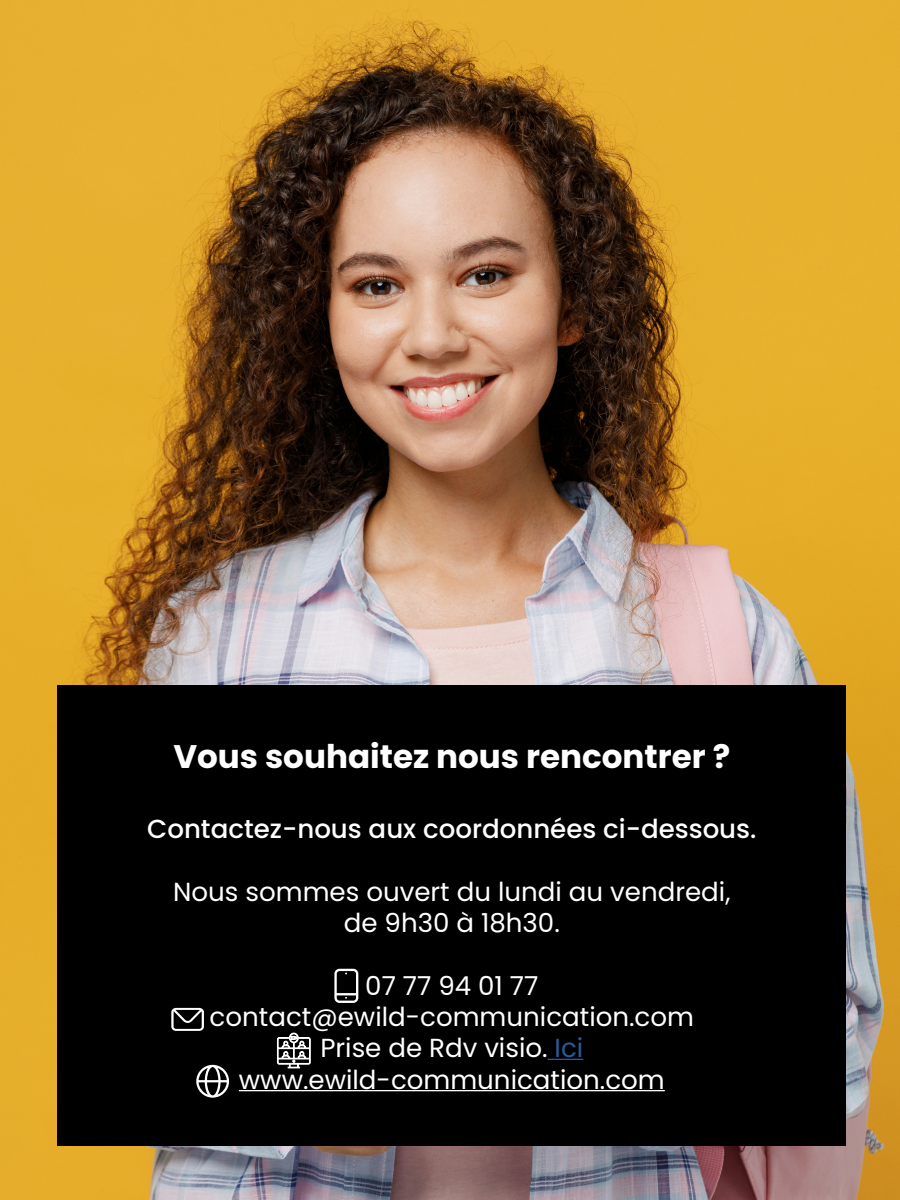
<style>
.page{position:relative;width:900px;height:1200px;background:#fff}
.page>*{position:absolute;margin:0;border:0;box-sizing:border-box;transform-origin:0 0}
.t1{font:700 32.55px "Poppins";color:#fff}
.t2{font:26.1px/31.3px "Poppins";color:#fff;text-align:center}
.t3{font:500 26.1px "Poppins";color:#fff}
.s1{color:#275b9b}
</style>
<div class="page">
<img style="left:0;top:0;width:900px;height:1199px">
<div style="left:58px;top:685px;width:788px;height:461px;background:#000"></div>
<hr style="left:548px;top:1059px;width:35px;height:1px;background:#275b9b">
<hr style="left:239px;top:1090px;width:426px;height:1px;background:#fff">
<svg style="left:171px;top:1008px;width:33px;height:23px"></svg>
<svg style="left:334px;top:969px;width:24px;height:34px"></svg>
<svg style="left:196px;top:1065px;width:33px;height:33px"></svg>
<svg style="left:277px;top:1032px;width:34px;height:36px"></svg>
<p class="t1" style="left:173px;top:737px;width:558px">Vous souhaitez nous rencontrer ?</p>
<p class="t3" style="left:147px;top:814px;width:611px">Contactez-nous aux coordonnées ci-dessous.</p>
<p class="t2" style="left:173px;top:876px;width:559px">Nous sommes ouvert du lundi au vendredi,</p>
<p class="t2" style="left:344px;top:907px;width:218px">de 9h30 à 18h30.</p>
<p class="t2" style="left:365px;top:970px;width:175px">07 77 94 01 77</p>
<p class="t2" style="left:210px;top:1001px;width:486px">contact@ewild-communication.com</p>
<p class="t2" style="left:239px;top:1033px;width:427px">Prise de Rdv visio. <span class="s1">Ici </span>www.ewild-communication.com</p>
</div>
